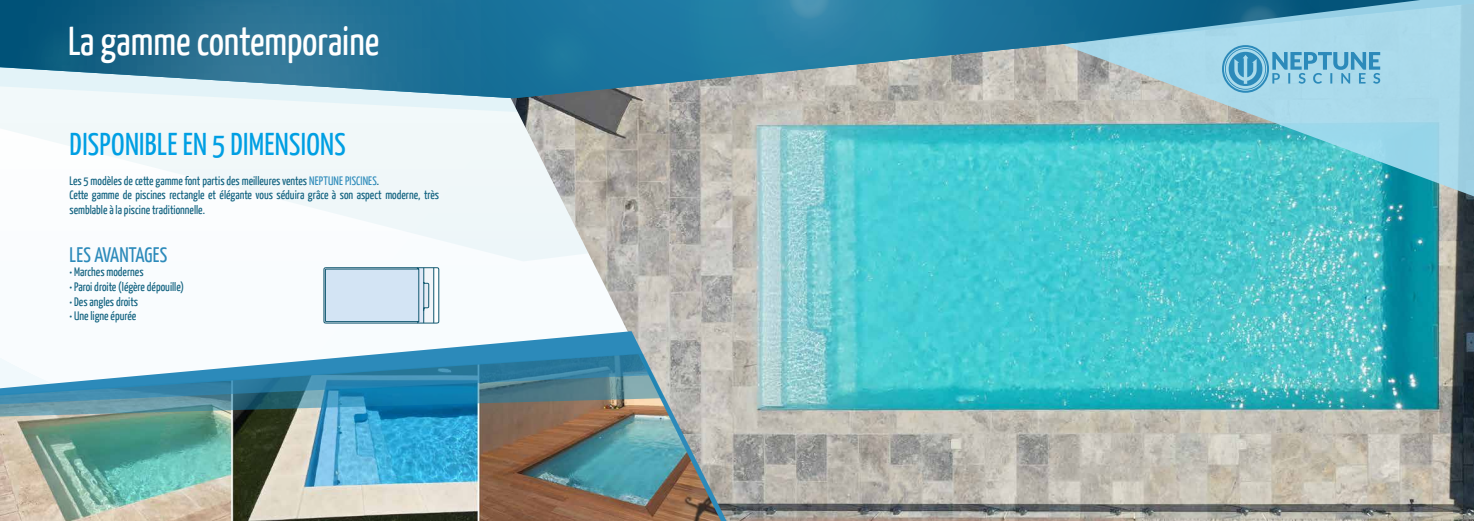
<style>
.page{position:relative;width:1474px;height:521px;background:#fff}
.page>*{position:absolute;margin:0;border:0;box-sizing:border-box;transform-origin:0 0}
.t1{font:40.25px "Yanone Kaffeesatz";color:#fff}
.t2{font:31.5px "Yanone Kaffeesatz";letter-spacing:.01em;color:#009fe3}
.t3{font:21px "Yanone Kaffeesatz";letter-spacing:.01em;color:#2c8aba}
.t4{font:12.25px/14.7px "Yanone Kaffeesatz";color:#116280}
.s1{color:#2c8aba}
</style>
<div class="page">
<svg style="left:0;top:122px;width:461px;height:124px;fill:#f1f8f9"></svg>
<svg style="left:0;top:98px;width:461px;height:24px;fill:#f2f9fa"></svg>
<img style="left:461px;top:98px;width:1012px;height:423px">
<img style="left:0;top:0;width:277px;height:98px">
<img style="left:277px;top:0;width:785px;height:98px">
<svg style="left:585px;top:3px;width:13px;height:13px"></svg>
<svg style="left:789px;top:0;width:41px;height:19px"></svg>
<svg style="left:391px;top:331px;width:335px;height:190px"></svg>
<img style="left:0;top:354px;width:721px;height:167px">
<img style="left:0;top:353px;width:663px;height:64px">
<svg style="left:0;top:353px;width:649px;height:52px"></svg>
<svg style="left:323px;top:267px;width:116px;height:56px;background:#c3d7e6"></svg>
<svg style="left:1062px;top:0;width:411px;height:211px;background:#75c0cd"></svg>
<svg style="left:1221px;top:45px;width:159px;height:48px;background:#83c1dc"></svg>
<h1 class="t1" style="left:68px;top:17px;width:313px">La gamme contemporaine</h1>
<h2 class="t2" style="left:70px;top:125px;width:278px">DISPONIBLE EN 5 DIMENSIONS</h2>
<p class="t4" style="left:69px;top:173px;width:371px">Les 5 modèles de cette gamme font partis des meilleures ventes <span class="s1">NEPTUNE PISCINES</span>.<br>Cette gamme de piscines rectangle et élégante vous séduira grâce à son aspect moderne, très semblable à la piscine traditionnelle.</p>
<h3 class="t3" style="left:70px;top:242px;width:99px">LES AVANTAGES</h3>
<p class="t4" style="left:69px;top:264px;width:76px">• Marches modernes</p>
<p class="t4" style="left:69px;top:279px;width:116px">• Paroi droite (légère dépouille)</p>
<p class="t4" style="left:69px;top:294px;width:70px">• Des angles droits</p>
<p class="t4" style="left:69px;top:308px;width:68px">• Une ligne épurée</p>
</div>
